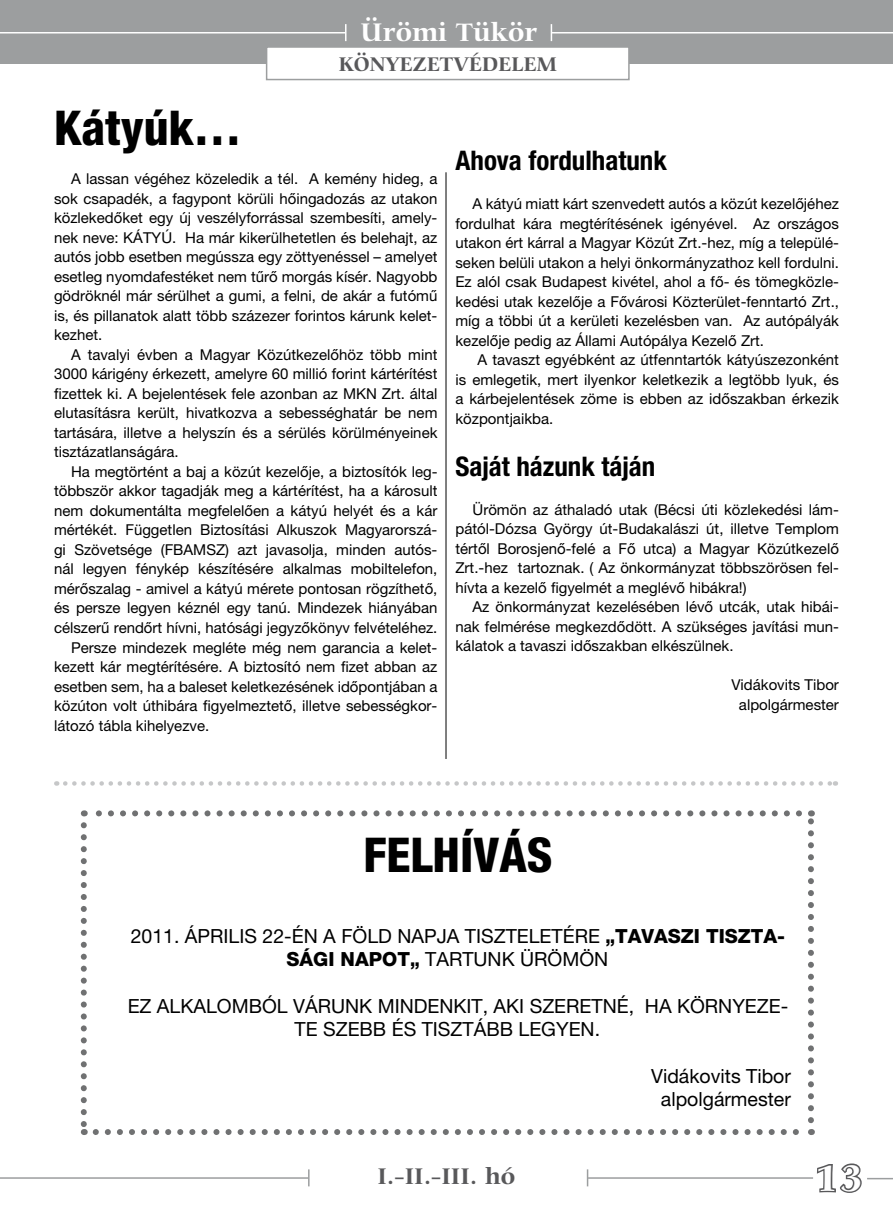
<style>
.page{position:relative;width:893px;height:1221px;background:#fff}
.page>*{position:absolute;margin:0;border:0;box-sizing:border-box;transform-origin:0 0}
.t1{font:800 condensed 48px "Helvetica Neue";color:#000}
.t2{font:39px "Carmina HU Bold";color:#fff}
.t3{font:700 condensed 27px "Helvetica Neue";color:#000}
.t4{font:27px "Carmina HU Bold";color:#fff}
.t5{font:24px "Carmina HU Bold";color:#58585a}
.t6{font:21px "Carmina HU Bold";color:#58585a}
.t7{font:19.5px/23.4px "Helvetica Neue";color:#000}
.t8{font:15px/19.5px "Helvetica Neue";color:#000;text-align:justify}
.s1{font-weight:800}
</style>
<div class="page">
<div style="left:0;top:0;width:893px;height:64px;background:#9c9e9f"></div>
<div style="left:267px;top:47px;width:362px;height:33px;background:#fff"></div>
<div style="left:266px;top:46px;width:364px;height:34px;border:2px solid #9c9e9f"></div>
<hr style="left:552px;top:32px;width:341px;height:1px;background:#fff">
<hr style="left:0;top:32px;width:345px;height:1px;background:#fff">
<svg style="left:345px;top:24px;width:1px;height:17px"></svg>
<svg style="left:551px;top:24px;width:1px;height:17px"></svg>
<hr style="left:0;top:1177px;width:309px;height:1px;background:#9c9e9f">
<svg style="left:308px;top:1169px;width:2px;height:17px"></svg>
<svg style="left:817px;top:1163px;width:45px;height:30px"></svg>
<hr style="left:588px;top:1177px;width:225px;height:1px;background:#9c9e9f">
<svg style="left:587px;top:1169px;width:1px;height:17px"></svg>
<hr style="left:867px;top:1177px;width:26px;height:2px;background:#9c9e9f">
<hr style="left:446px;top:172px;width:1px;height:587px;background:#000">
<svg style="left:65px;top:781px;width:771px;height:4px"></svg>
<svg style="left:96px;top:1129px;width:703px;height:5px"></svg>
<svg style="left:81px;top:825px;width:6px;height:309px"></svg>
<svg style="left:808px;top:810px;width:6px;height:310px"></svg>
<svg style="left:84px;top:810px;width:715px;height:6px"></svg>
<h3 class="t4" style="left:360px;top:16px;width:178px">ÜRÖMI TÜKÖR</h3>
<h3 class="t6" style="left:339px;top:52px;width:220px">KÖNYEZETVÉDELEM</h3>
<h1 class="t1" style="left:54px;top:98px;width:189px">Kátyúk…</h1>
<p class="t8" style="left:54px;top:169px;width:385px;text-indent:17px">A lassan végéhez közeledik a tél. A kemény hideg, a sok csapadék, a fagypont körüli hôingadozás az utakon közlekedôket egy új veszélyforrással szembesíti, amely&shy;nek neve: KÁTYÚ. Ha már kikerülhetetlen és belehajt, az autós jobb esetben megússza egy zöttyenéssel – amelyet esetleg nyomdafestéket nem tûrô morgás kísér. Nagyobb gödröknél már sérülhet a gumi, a felni, de akár a futómû is, és pillanatok alatt több százezer forintos kárunk kelet&shy;kezhet.</p>
<p class="t8" style="left:54px;top:344px;width:385px;text-indent:17px">A tavalyi évben a Magyar Közútkezelôhöz több mint 3000 kárigény érkezett, amelyre 60 millió forint kártérítést fizettek ki. A bejelentések fele azonban az MKN Zrt. által elutasításra került, hivatkozva a sebességhatár be nem tartására, illetve a helyszín és a sérülés körülményeinek tisztázatlanságára.</p>
<p class="t8" style="left:71px;top:461px;width:368px">Ha megtörtént a baj a közút kezelôje, a biztosítók leg-</p>
<p class="t8" style="left:54px;top:481px;width:385px">többször akkor tagadják meg a kártérítést, ha a károsult</p>
<p class="t8" style="left:54px;top:500px;width:385px">nem dokumentálta megfelelôen a kátyú helyét és a kár</p>
<p class="t8" style="left:54px;top:520px;width:385px">mértékét. Független Biztosítási Alkuszok Magyarorszá-</p>
<p class="t8" style="left:54px;top:539px;width:385px">gi Szövetsége (FBAMSZ) azt javasolja, minden autós-</p>
<p class="t8" style="left:54px;top:559px;width:385px">nál legyen fénykép készítésére alkalmas mobiltelefon,</p>
<p class="t8" style="left:54px;top:578px;width:385px">mérôszalag - amivel a kátyú mérete pontosan rögzíthetô,</p>
<p class="t8" style="left:54px;top:598px;width:385px">és persze legyen kéznél egy tanú. Mindezek hiányában</p>
<p class="t8" style="left:54px;top:617px;width:385px">célszerû rendôrt hívni, hatósági jegyzôkönyv felvételéhez.</p>
<p class="t8" style="left:71px;top:637px;width:368px">Persze mindezek megléte még nem garancia a kelet-</p>
<p class="t8" style="left:54px;top:656px;width:385px">kezett kár megtérítésére. A biztosító nem fizet abban az</p>
<p class="t8" style="left:54px;top:676px;width:385px">esetben sem, ha a baleset keletkezésének idôpontjában a</p>
<p class="t8" style="left:54px;top:695px;width:385px">közúton volt úthibára figyelmeztetô, illetve sebességkor-</p>
<p class="t8" style="left:54px;top:715px;width:157px">látozó tábla kihelyezve.</p>
<h3 class="t3" style="left:455px;top:144px;width:213px">Ahova fordulhatunk</h3>
<p class="t8" style="left:455px;top:194px;width:385px;text-indent:17px">A kátyú miatt kárt szenvedett autós a közút kezelôjéhez fordulhat kára megtérítésének igényével. Az országos utakon ért kárral a Magyar Közút Zrt.-hez, míg a települé&shy;seken belüli utakon a helyi önkormányzathoz kell fordulni.<br>Ez alól csak Budapest kivétel, ahol a fô- és tömegközle&shy;kedési utak kezelôje a Fôvárosi Közterület-fenntartó Zrt., míg a többi út a kerületi kezelésben van. Az autópályák kezelôje pedig az Állami Autópálya Kezelô Zrt.</p>
<p class="t8" style="left:455px;top:350px;width:385px;text-indent:22px">A tavaszt egyébként az útfenntartók kátyúszezonként is emlegetik, mert ilyenkor keletkezik a legtöbb lyuk, és a kárbejelentések zöme is ebben az idôszakban érkezik központjaikba.</p>
<h3 class="t3" style="left:455px;top:450px;width:201px">Saját házunk táján</h3>
<p class="t8" style="left:455px;top:499px;width:385px;text-indent:17px">Ürömön az áthaladó utak (Bécsi úti közlekedési lám&shy;pától-Dózsa György út-Budakalászi út, illetve Templom tértôl Borosjenô-felé a Fô utca) a Magyar Közútkezelô Zrt.-hez tartoznak. ( Az önkormányzat többszörösen fel&shy;hívta a kezelô figyelmét a meglévô hibákra!)</p>
<p class="t8" style="left:455px;top:597px;width:385px;text-indent:17px">Az önkormányzat kezelésében lévô utcák, utak hibái&shy;nak felmérése megkezdôdött. A szükséges javítási mun&shy;kálatok a tavaszi idôszakban elkészülnek.</p>
<p class="t8" style="left:731px;top:675px;width:109px;text-align:center">Vidákovits Tibor alpolgármester</p>
<h1 class="t1" style="left:363px;top:825px;width:191px">FELHÍVÁS</h1>
<h3 class="t7" style="left:286px;top:923px;width:500px;text-indent:-156px">2011. ÁPRILIS 22-ÉN A FÖLD NAPJA TISZTELETÉRE <span class="s1">„TAVASZI TISZTA-<br>SÁGI NAPOT„</span> TARTUNK ÜRÖMÖN</h3>
<h3 class="t7" style="left:295px;top:993px;width:495px;text-indent:-167px">EZ ALKALOMBÓL VÁRUNK MINDENKIT, AKI SZERETNÉ, HA KÖRNYEZE-<br>TE SZEBB ÉS TISZTÁBB LEGYEN.</h3>
<h3 class="t7" style="left:651px;top:1063px;width:141px;text-align:center">Vidákovits Tibor alpolgármester</h3>
<h3 class="t5" style="left:377px;top:1161px;width:139px">I.-II.-III. HÓ</h3>
<h2 class="t2" style="left:814px;top:1154px;width:51px">13</h2>
</div>
